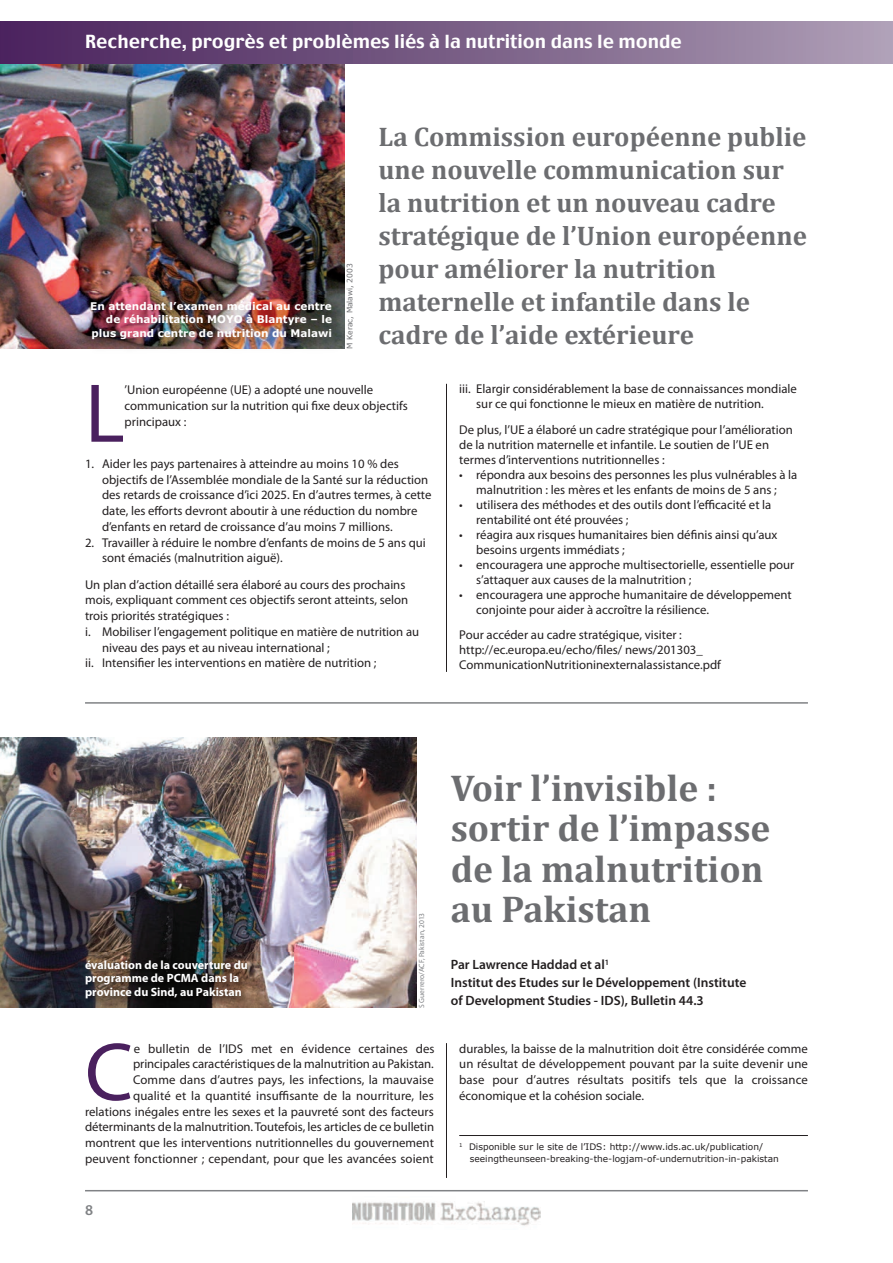
<style>
.page{position:relative;width:893px;height:1263px;background:#fff}
.page>*{position:absolute;margin:0;border:0;box-sizing:border-box;transform-origin:0 0}
.t1{font:84.15px "Myriad Pro";color:#4a205e}
.t2{font:82.8px "Myriad Pro";color:#4a205e}
.t3{font:700 37.5px/40.5px "Cambria";color:#6c6d70}
.t4{font:700 27px/33px "Cambria";color:#6c6d70}
.t5{font:18px "Charcoal";color:#fff}
.t6{font:600 15px "Myriad Pro";color:#808285}
.t7{font:600 13.5px/18px "Myriad Pro";color:#231f20}
.t8{font:12.75px/15.8px "Myriad Pro";color:#231f20}
.t9{font:700 12px/13.5px "Myriad Pro";color:#fff}
.t10{font:700 10.5px/13.5px "Verdana";color:#fff;text-align:right}
.t11{font:9px/12px "Verdana";color:#231f20}
.t12{font:7.5px "Myriad Pro";color:#808285}
.t13{font:7.5px "Verdana";color:#6c6d70}
</style>
<div class="page">
<img style="left:0;top:737px;width:417px;height:271px">
<img style="left:0;top:64px;width:344px;height:285px">
<hr style="left:85px;top:1190px;width:723px;height:1px;background:#808285">
<img style="left:352px;top:1201px;width:189px;height:25px">
<div style="left:0;top:21px;width:893px;height:43px;background:linear-gradient(to right,#48205a,#ac9db3)"></div>
<hr style="left:459px;top:1135px;width:349px;height:1px;background:#231f20">
<img style="left:79px;top:952px;width:214px;height:56px">
<hr style="left:85px;top:702px;width:723px;height:2px;background:#808285">
<hr style="left:446px;top:384px;width:1px;height:288px;background:#231f20">
<hr style="left:446px;top:1043px;width:1px;height:135px;background:#231f20">
<img style="left:60px;top:291px;width:285px;height:58px">
<h3 class="t5" style="left:85px;top:30px;width:598px">Recherche, progrès et problèmes liés à la nutrition dans le monde</h3>
<p class="t10" style="left:90px;top:299px;width:243px">En attendant l’examen médical au centre de réhabilitation MOYO à Blantyre – le plus grand centre de nutrition du Malawi</p>
<p class="t13" style="left:345px;top:349px;width:87px;rotate:-90deg">M Kerac, Malawi, 2003</p>
<h3 class="t4" style="left:378px;top:120px;width:430px">La Commission européenne publie une nouvelle communication sur la nutrition et un nouveau cadre stratégique de l’Union européenne pour améliorer la nutrition maternelle et infantile dans le cadre de l’aide extérieure</h3>
<h1 class="t1" style="left:85px;top:382px;width:41px">L</h1>
<p class="t8" style="left:125px;top:382px;width:285px">’Union européenne (UE) a adopté une nouvelle communication sur la nutrition qui fixe deux objectifs principaux :</p>
<p class="t8" style="left:102px;top:457px;width:331px;text-indent:-17px">1. Aider les pays partenaires à atteindre au moins 10 % des objectifs de l’Assemblée mondiale de la Santé sur la réduction des retards de croissance d’ici 2025. En d’autres termes, à cette date, les efforts devront aboutir à une réduction du nombre d’enfants en retard de croissance d’au moins 7 millions.</p>
<p class="t8" style="left:102px;top:536px;width:325px;text-indent:-17px">2. Travailler à réduire le nombre d’enfants de moins de 5 ans qui sont émaciés (malnutrition aiguë).</p>
<p class="t8" style="left:85px;top:578px;width:322px">Un plan d’action détaillé sera élaboré au cours des prochains</p>
<p class="t8" style="left:85px;top:593px;width:325px">mois, expliquant comment ces objectifs seront atteints, selon</p>
<p class="t8" style="left:85px;top:609px;width:145px">trois priorités stratégiques :</p>
<p class="t8" style="left:85px;top:625px;width:336px">i. Mobiliser l’engagement politique en matière de nutrition au</p>
<p class="t8" style="left:102px;top:640px;width:229px">niveau des pays et au niveau international ;</p>
<p class="t8" style="left:85px;top:656px;width:293px">ii. Intensifier les interventions en matière de nutrition ;</p>
<p class="t8" style="left:476px;top:383px;width:322px;line-height:15px;text-indent:-17px">iii. Elargir considérablement la base de connaissances mondiale sur ce qui fonctionne le mieux en matière de nutrition.</p>
<p class="t8" style="left:459px;top:423px;width:335px;line-height:15px">De plus, l’UE a élaboré un cadre stratégique pour l’amélioration de la nutrition maternelle et infantile. Le soutien de l’UE en termes d’interventions nutritionnelles :</p>
<p class="t8" style="left:459px;top:468px;width:340px;line-height:15px;text-align:center">• répondra aux besoins des personnes les plus vulnérables à la malnutrition : les mères et les enfants de moins de 5 ans ;</p>
<p class="t8" style="left:476px;top:498px;width:297px;line-height:15px;text-indent:-17px">• utilisera des méthodes et des outils dont l’efficacité et la rentabilité ont été prouvées ;</p>
<p class="t8" style="left:476px;top:528px;width:303px;line-height:15px;text-indent:-17px">• réagira aux risques humanitaires bien définis ainsi qu’aux besoins urgents immédiats ;</p>
<p class="t8" style="left:476px;top:558px;width:320px;line-height:15px;text-indent:-17px">• encouragera une approche multisectorielle, essentielle pour s’attaquer aux causes de la malnutrition ;</p>
<p class="t8" style="left:476px;top:588px;width:317px;line-height:15px;text-indent:-17px">• encouragera une approche humanitaire de développement conjointe pour aider à accroître la résilience.</p>
<p class="t8" style="left:459px;top:628px;width:263px;line-height:15px">Pour accéder au cadre stratégique, visiter : http://ec.europa.eu/echo/files/ news/201303_<br>CommunicationNutritioninexternalassistance.pdf</p>
<p class="t9" style="left:85px;top:959px;width:164px">évaluation de la couverture du programme de PCMA dans la province du Sind, au Pakistan</p>
<p class="t12" style="left:419px;top:1008px;width:97px;rotate:-90deg">S Guerrero/ACF, Pakistan, 2013</p>
<h2 class="t2" style="left:85px;top:1041px;width:50px">C</h2>
<p class="t8" style="left:85px;top:1041px;width:351px;text-align:right">e bulletin de l’IDS met en évidence certaines des principales caractéristiques de la malnutrition au Pakistan.<br>Comme dans d’autres pays, les infections, la mauvaise<br>qualité et la quantité insuffisante de la nourriture, les relations inégales entre les sexes et la pauvreté sont des facteurs déterminants de la malnutrition. Toutefois, les articles de ce bulletin montrent que les interventions nutritionnelles du gouvernement peuvent fonctionner ; cependant, pour que les avancées soient</p>
<p class="t6" style="left:85px;top:1204px;width:10px">8</p>
<h3 class="t3" style="left:451px;top:767px;width:321px">Voir l’invisible : sortir de l’impasse de la malnutrition au Pakistan</h3>
<p class="t7" style="left:451px;top:956px;width:297px">Par Lawrence Haddad et al<sup>1<br></sup>Institut des Etudes sur le Développement (Institute of Development Studies - IDS), Bulletin 44.3</p>
<p class="t8" style="left:459px;top:1041px;width:350px;text-align:justify">durables, la baisse de la malnutrition doit être considérée comme un résultat de développement pouvant par la suite devenir une base pour d’autres résultats positifs tels que la croissance économique et la cohésion sociale.</p>
<p class="t11" style="left:470px;top:1140px;width:310px;text-indent:-11px"><sup>1</sup> Disponible sur le site de l’IDS: http://www.ids.ac.uk/publication/ seeingtheunseen-breaking-the-logjam-of-undernutrition-in-pakistan</p>
</div>
